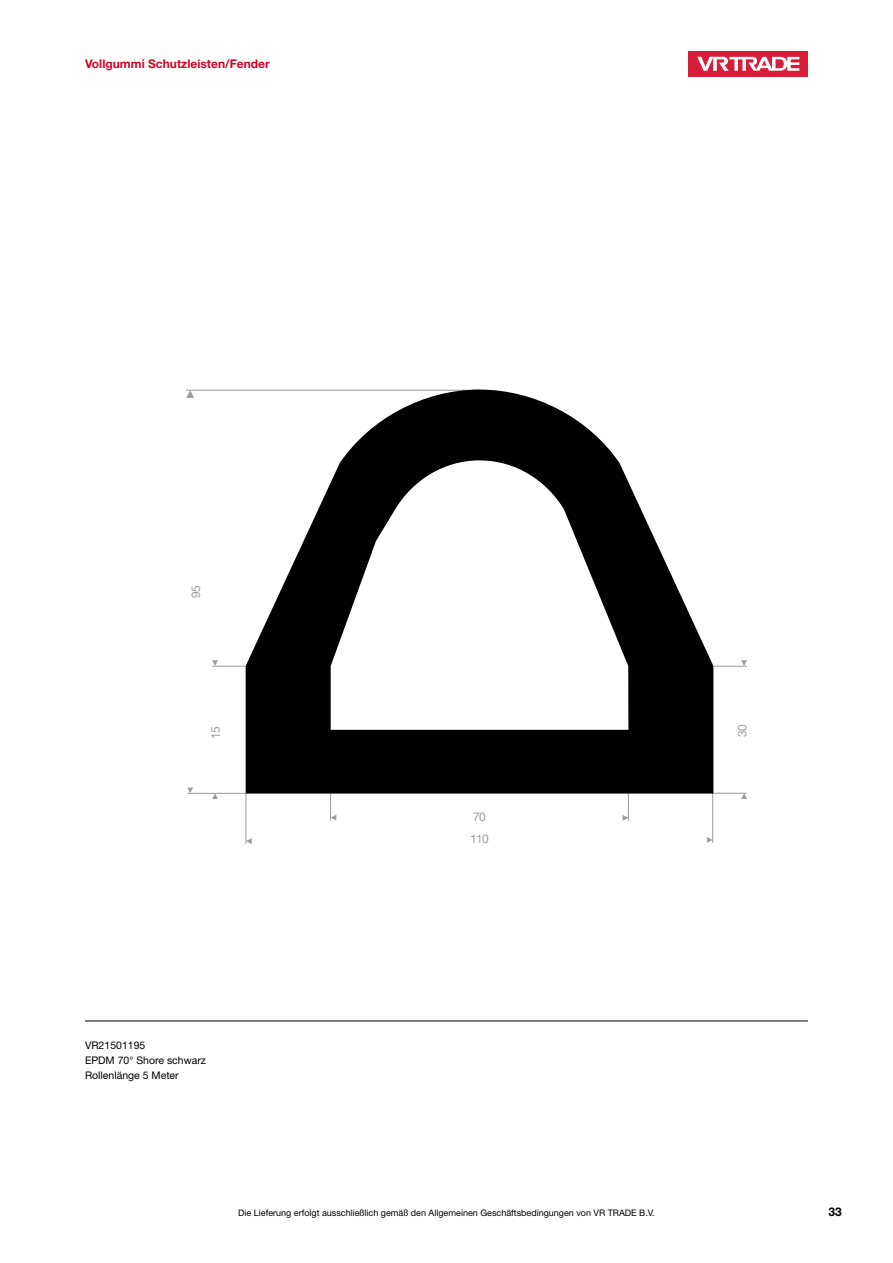
<style>
.page{position:relative;width:893px;height:1263px;background:#fff}
.page>*{position:absolute;margin:0;border:0;box-sizing:border-box;transform-origin:0 0}
.t1{font:700 12px "Helvetica Neue LT Std";color:#d40324}
.t2{font:12px/22.6px "Helvetica Neue LT Std";letter-spacing:-.05em;color:#9c9c9d}
.t3{font:700 12px "Helvetica Neue LT Std";color:#000}
.t4{font:10.5px/15px "Helvetica Neue LT Std";color:#000}
.t5{font:9px "Helvetica Neue LT Std";color:#000}
</style>
<div class="page">
<div style="left:689px;top:51px;width:119px;height:26px;background:#d81d39"></div>
<svg style="left:697px;top:57px;width:102px;height:14px"></svg>
<svg style="left:623px;top:793px;width:6px;height:28px"></svg>
<hr style="left:712px;top:793px;width:1px;height:50px;background:#9c9c9d">
<svg style="left:707px;top:837px;width:6px;height:6px"></svg>
<hr style="left:246px;top:793px;width:1px;height:51px;background:#9c9c9d">
<svg style="left:246px;top:838px;width:6px;height:6px"></svg>
<svg style="left:330px;top:793px;width:6px;height:27px"></svg>
<hr style="left:713px;top:666px;width:34px;height:1px;background:#9c9c9d">
<hr style="left:713px;top:793px;width:34px;height:1px;background:#9c9c9d">
<svg style="left:741px;top:793px;width:6px;height:6px"></svg>
<svg style="left:741px;top:660px;width:6px;height:6px"></svg>
<hr style="left:186px;top:390px;width:293px;height:1px;background:#9c9c9d">
<svg style="left:186px;top:390px;width:8px;height:8px"></svg>
<hr style="left:187px;top:793px;width:59px;height:1px;background:#9c9c9d">
<svg style="left:187px;top:788px;width:6px;height:5px"></svg>
<hr style="left:212px;top:666px;width:34px;height:1px;background:#9c9c9d">
<svg style="left:212px;top:793px;width:6px;height:6px"></svg>
<svg style="left:212px;top:660px;width:6px;height:6px"></svg>
<svg style="left:246px;top:390px;width:467px;height:403px"></svg>
<hr style="left:85px;top:1020px;width:723px;height:1px;background:#000">
<h1 class="t1" style="left:85px;top:56px;width:186px">Vollgummi Schutzleisten/Fender</h1>
<h1 class="t2" style="left:184px;top:598px;width:15px;rotate:-90deg">95</h1>
<h1 class="t2" style="left:204px;top:739px;width:15px;rotate:-90deg">15</h1>
<h1 class="t2" style="left:470px;top:805px;width:20px">70<br>110</h1>
<h1 class="t2" style="left:731px;top:737px;width:14px;rotate:-90deg">30</h1>
<p class="t4" style="left:85px;top:1038px;width:122px">VR21501195<br>EPDM 70° Shore schwarz<br>Rollenlänge 5 Meter</p>
<p class="t5" style="left:238px;top:1207px;width:418px">Die Lieferung erfolgt ausschließlich gemäß den Allgemeinen Geschäftsbedingungen von VR TRADE B.V.</p>
<h1 class="t3" style="left:829px;top:1204px;width:15px">33</h1>
</div>
